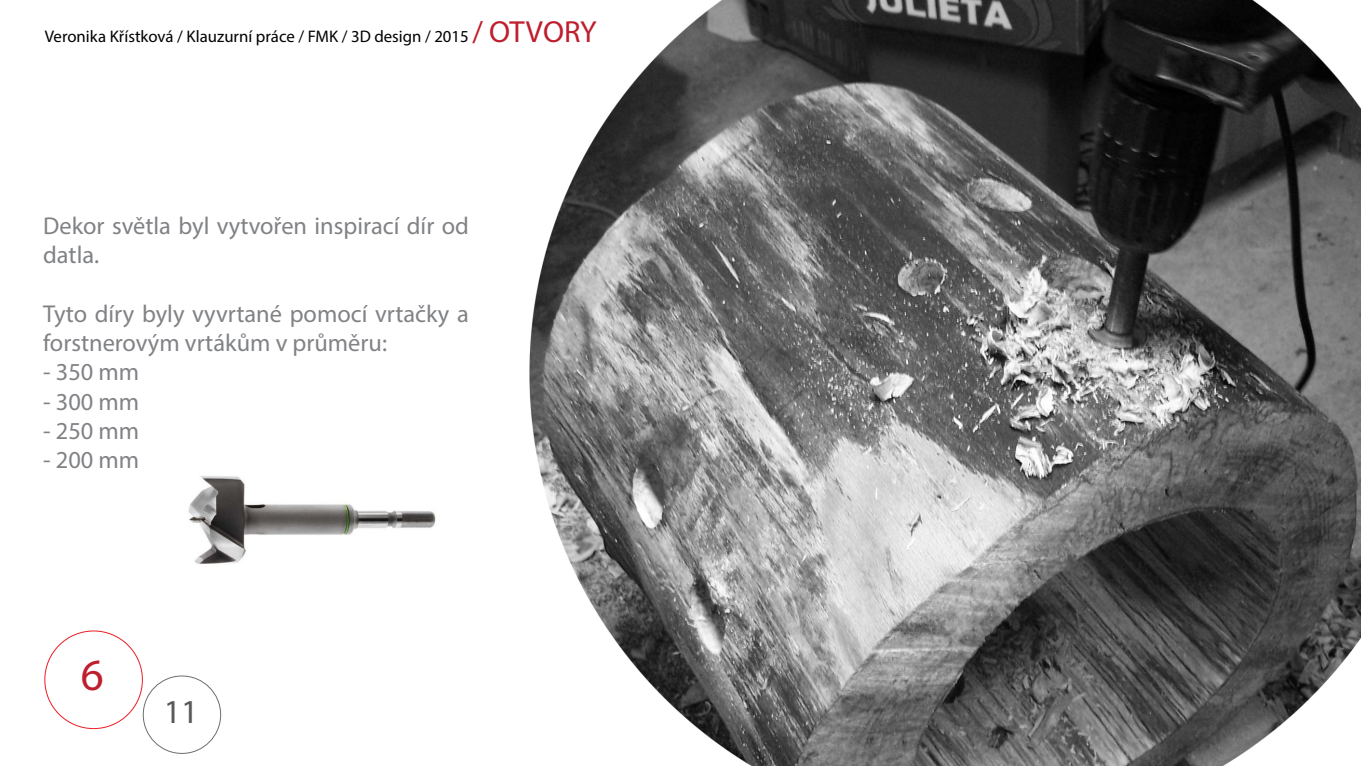
<style>
.page{position:relative;width:1361px;height:766px;background:#fff}
.page>*{position:absolute;margin:0;border:0;box-sizing:border-box;transform-origin:0 0}
.t1{font:44.73px "Myriad Pro";color:#be1e2d}
.t2{font:33.57px "Myriad Pro";color:#58595b}
.t3{font:24.42px/29.3px "Myriad Pro";color:#808285}
.t4{font:16.8px "Myriad Pro";color:#000}
.s1{font-size:30.51px;color:#be1e2d}
</style>
<div class="page">
<img style="left:529px;top:0;width:832px;height:765px">
<div style="left:143px;top:675px;width:78px;height:78px;border:1px solid #6d6e71;border-radius:50%"></div>
<img style="left:188px;top:476px;width:248px;height:88px">
<p class="t4" style="left:45px;top:26px;width:553px">Veronika Křístková / Klauzurní práce / FMK / 3D design / 2015 <span class="s1">/ OTVORY</span></p>
<p class="t3" style="left:43px;top:210px;width:427px">Dekor světla byl vytvořen inspirací dír od datla.</p>
<p class="t3" style="left:43px;top:298px;width:427px">Tyto díry byly vyvrtané pomocí vrtačky a forstnerovým vrtákům v průměru:</p>
<p class="t3" style="left:43px;top:357px;width:98px">- 350 mm</p>
<p class="t3" style="left:43px;top:386px;width:98px">- 300 mm</p>
<p class="t3" style="left:43px;top:415px;width:98px">- 250 mm</p>
<p class="t3" style="left:43px;top:445px;width:98px">- 200 mm</p>
<h1 class="t1" style="left:81px;top:647px;width:24px">6</h1>
<h2 class="t2" style="left:164px;top:690px;width:36px">11</h2>
</div>
